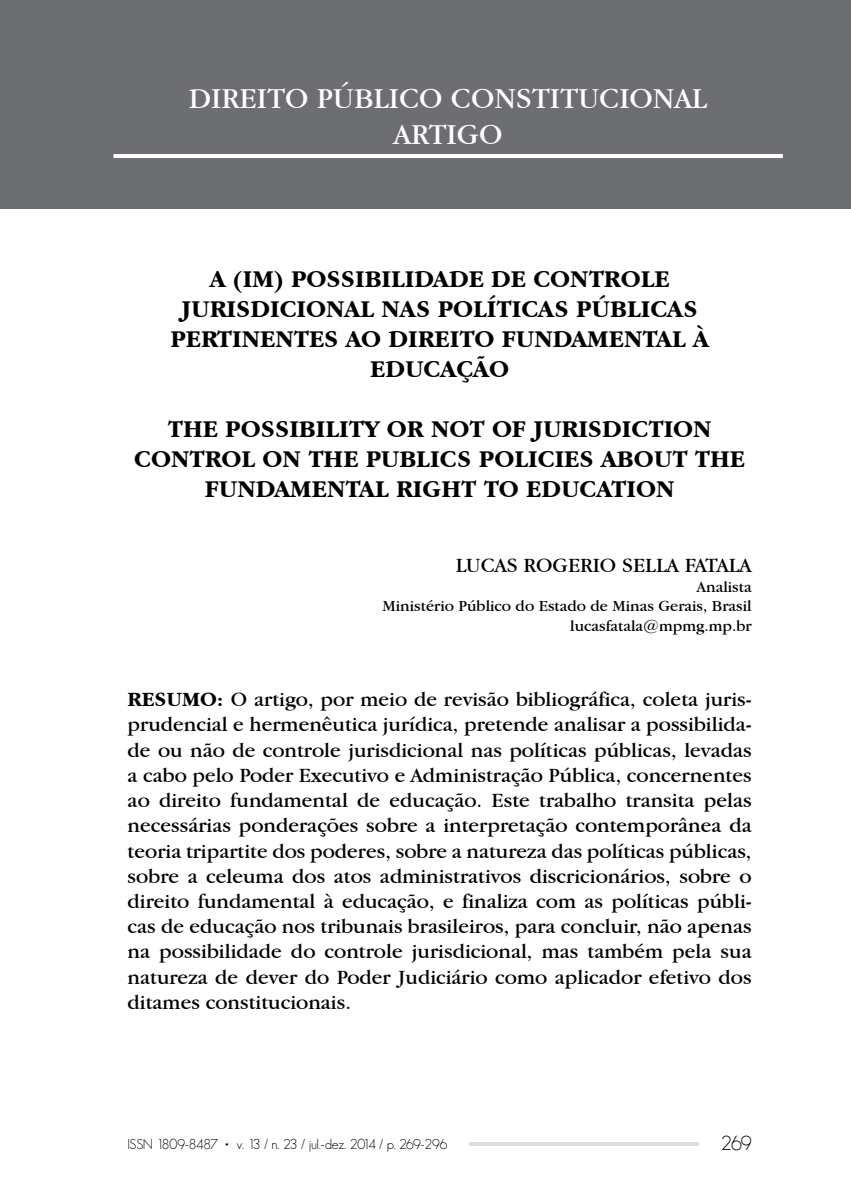
<style>
.page{position:relative;width:851px;height:1191px;background:#fff}
.page>*{position:absolute;margin:0;border:0;box-sizing:border-box;transform-origin:0 0}
.t1{font:30px "Garamond IT Cby BT";color:#fff}
.t2{font:700 25px/30px "Garamond IT Cby BT";color:#000;text-align:center}
.t3{font:21px/25.2px "Garamond IT Cby BT";color:#000;text-align:justify}
.t4{font:300 20px "Geosans";color:#000}
.t5{font:16px/19.2px "Garamond IT Cby BT";color:#000;text-align:right}
.t6{font:300 14px "Geosans";letter-spacing:-.045em;color:#000}
.s1{font-weight:700}
</style>
<div class="page">
<hr style="left:469px;top:1142px;width:229px;height:4px;background:#dcddde">
<div style="left:0;top:0;width:850px;height:209px;background:#6d6e71"></div>
<hr style="left:113px;top:154px;width:669px;height:4px;background:#fff">
<h1 class="t1" style="left:189px;top:81px;width:40px">Direito</h1>
<h1 class="t1" style="left:317px;top:81px;width:56px">público</h1>
<h1 class="t1" style="left:451px;top:81px;width:20px">constitucional</h1>
<h1 class="t1" style="left:394px;top:117px;width:20px">artigo</h1>
<p class="t2" style="left:170px;top:263px;width:540px">A (IM) POSSIBILIDADE DE CONTROLE<br>JURISDICIONAL NAS POLÍTICAS PÚBLICAS<br>PERTINENTES AO DIREITO FUNDAMENTAL À<br>EDUCAÇÃO</p>
<p class="t2" style="left:134px;top:413px;width:612px">THE POSSIBILITY OR NOT OF JURISDICTION<br>CONTROL ON THE PUBLICS POLICIES ABOUT THE<br>FUNDAMENTAL RIGHT TO EDUCATION</p>
<p class="t3" style="left:455px;top:552px;width:297px">LUCAS ROGERIO SELLA FATALA</p>
<p class="t5" style="left:382px;top:577px;width:370px">Analista<br>Ministério Público do Estado de Minas Gerais, Brasil lucasfatala@mpmg.mp.br</p>
<p class="t3" style="left:128px;top:686px;width:625px"><span class="s1">RESUMO:</span> O artigo, por meio de revisão bibliográfica, coleta juris&shy;prudencial e hermenêutica jurídica, pretende analisar a possibilida&shy;de ou não de controle jurisdicional nas políticas públicas, levadas a cabo pelo Poder Executivo e Administração Pública, concernentes ao direito fundamental de educação. Este trabalho transita pelas necessárias ponderações sobre a interpretação contemporânea da teoria tripartite dos poderes, sobre a natureza das políticas públicas, sobre a celeuma dos atos administrativos discricionários, sobre o direito fundamental à educação, e finaliza com as políticas públi&shy;cas de educação nos tribunais brasileiros, para concluir, não apenas na possibilidade do controle jurisdicional, mas também pela sua natureza de dever do Poder Judiciário como aplicador efetivo dos ditames constitucionais.</p>
<p class="t6" style="left:128px;top:1136px;width:321px">ISSN 1809-8487 • v. 13 / n. 23 / jul.-dez. 2014 / p. 269-296</p>
<p class="t4" style="left:720px;top:1132px;width:32px">269</p>
</div>
